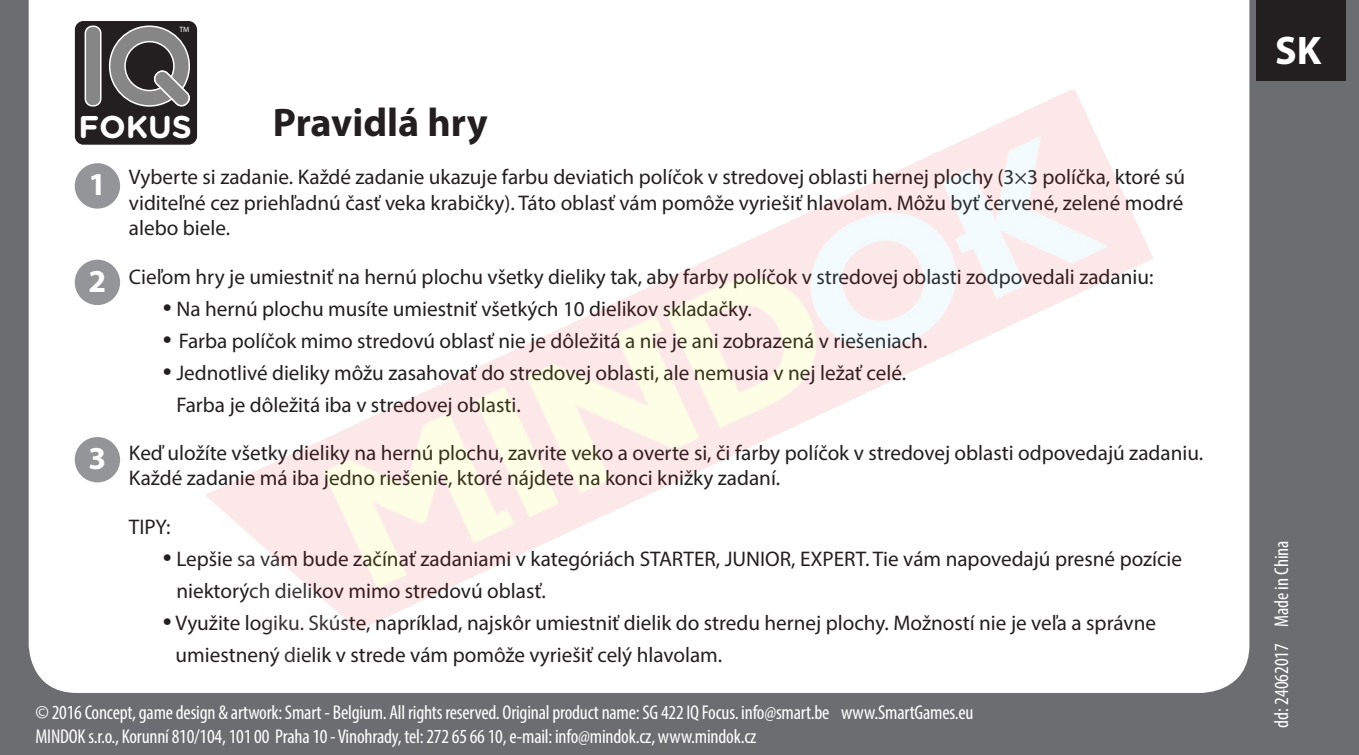
<style>
.page{position:relative;width:1359px;height:755px;background:#fff}
.page>*{position:absolute;margin:0;border:0;box-sizing:border-box;transform-origin:0 0}
.t1{font:700 40px "Myriad Pro";color:#231f20}
.t2{font:700 40px "Myriad Pro";color:#fff}
.t3{font:700 32px "Myriad Pro";color:#fff}
.t4{font:700 31.6px "Gotham Rounded";color:#fff}
.t5{font:21.2px/25.6px "Myriad Pro";color:#231f20}
.t6{font:condensed 20px/24px "Myriad Pro";letter-spacing:-.01em;color:#fff}
.t7{font:7.6px "Futura";color:#fff}
.s1{font-size:32px}
</style>
<div class="page">
<div style="left:0;top:0;width:1359px;height:754px;background:#6c6d70"></div>
<div style="left:29px;top:0;width:1220px;height:692px;background:#fff"></div>
<div style="left:1256px;top:0;width:89px;height:81px;background:#231f20"></div>
<div style="left:74px;top:20px;width:124px;height:125px;background:#231f20;border-radius:9px"></div>
<div style="left:73px;top:19px;width:126px;height:126px;border:2px solid #fff;border-radius:9px"></div>
<div style="left:85px;top:26px;width:16px;height:80px;background:#868687;border-radius:7px"></div>
<div style="left:85px;top:26px;width:17px;height:80px;border:1px solid #fff;border-radius:7px"></div>
<svg style="left:108px;top:25px;width:82px;height:82px"></svg>
<div style="left:75px;top:163px;width:45px;height:45px;background:#939598;border-radius:50%"></div>
<div style="left:75px;top:259px;width:45px;height:46px;background:#939598;border-radius:50%"></div>
<div style="left:75px;top:437px;width:45px;height:45px;background:#939598;border-radius:50%"></div>
<img style="left:206px;top:90px;width:947px;height:574px">
<p class="t7" style="left:179px;top:25px;width:12px">TM</p>
<h1 class="t1" style="left:273px;top:97px;width:216px">Pravidlá hry</h1>
<p class="t5" style="left:129px;top:164px;width:1057px;text-align:justify">Vyberte si zadanie. Každé zadanie ukazuje farbu deviatich políčok v stredovej oblasti hernej plochy (3×3 políčka, ktoré sú viditeľné cez priehľadnú časť veka krabičky). Táto oblasť vám pomôže vyriešiť hlavolam. Môžu byť červené, zelené modré alebo biele.</p>
<p class="t5" style="left:129px;top:263px;width:1026px">Cieľom hry je umiestniť na hernú plochu všetky dieliky tak, aby farby políčok v stredovej oblasti zodpovedali zadaniu:</p>
<p class="t5" style="left:163px;top:295px;width:590px"><span class="s1">•</span> Na hernú plochu musíte umiestniť všetkých 10 dielikov skladačky.</p>
<p class="t5" style="left:163px;top:327px;width:766px"><span class="s1">•</span> Farba políčok mimo stredovú oblasť nie je dôležitá a nie je ani zobrazená v riešeniach.</p>
<p class="t5" style="left:176px;top:356px;width:731px;line-height:32px;text-indent:-13px"><span class="s1">•</span> Jednotlivé dieliky môžu zasahovať do stredovej oblasti, ale nemusia v nej ležať celé.<br>Farba je dôležitá iba v stredovej oblasti.</p>
<p class="t5" style="left:129px;top:439px;width:1076px">Keď uložíte všetky dieliky na hernú plochu, zavrite veko a overte si, či farby políčok v stredovej oblasti odpovedajú zadaniu.<br>Každé zadanie má iba jedno riešenie, ktoré nájdete na konci knižky zadaní.</p>
<p class="t5" style="left:129px;top:513px;width:43px">TIPY:</p>
<p class="t5" style="left:176px;top:542px;width:1007px;line-height:32px;text-indent:-13px"><span class="s1">•</span> Lepšie sa vám bude začínať zadaniami v kategóriách STARTER, JUNIOR, EXPERT. Tie vám napovedajú presné pozície niektorých dielikov mimo stredovú oblasť.</p>
<p class="t5" style="left:176px;top:606px;width:982px;line-height:32px;text-indent:-13px"><span class="s1">•</span> Využite logiku. Skúste, napríklad, najskôr umiestniť dielik do stredu hernej plochy. Možností nie je veľa a správne umiestnený dielik v strede vám pomôže vyriešiť celý hlavolam.</p>
<h3 class="t4" style="left:78px;top:104px;width:115px">FOKUS</h3>
<h2 class="t3" style="left:89px;top:163px;width:19px">1</h2>
<h2 class="t3" style="left:89px;top:260px;width:19px">2</h2>
<h2 class="t3" style="left:89px;top:437px;width:19px">3</h2>
<p class="t6" style="left:35px;top:699px;width:939px">© 2016 Concept, game design &amp; artwork: Smart - Belgium. All rights reserved. Original product name: SG 422 IQ Focus. info@smart.be www.SmartGames.eu<br>MINDOK s.r.o., Korunní 810/104, 101 00 Praha 10 - Vinohrady, tel: 272 65 66 10, e-mail: info@mindok.cz, www.mindok.cz</p>
<h1 class="t2" style="left:1275px;top:25px;width:48px">SK</h1>
<p class="t6" style="left:1269px;top:727px;width:189px;rotate:-90deg">dd: 24062017 Made in China</p>
</div>
